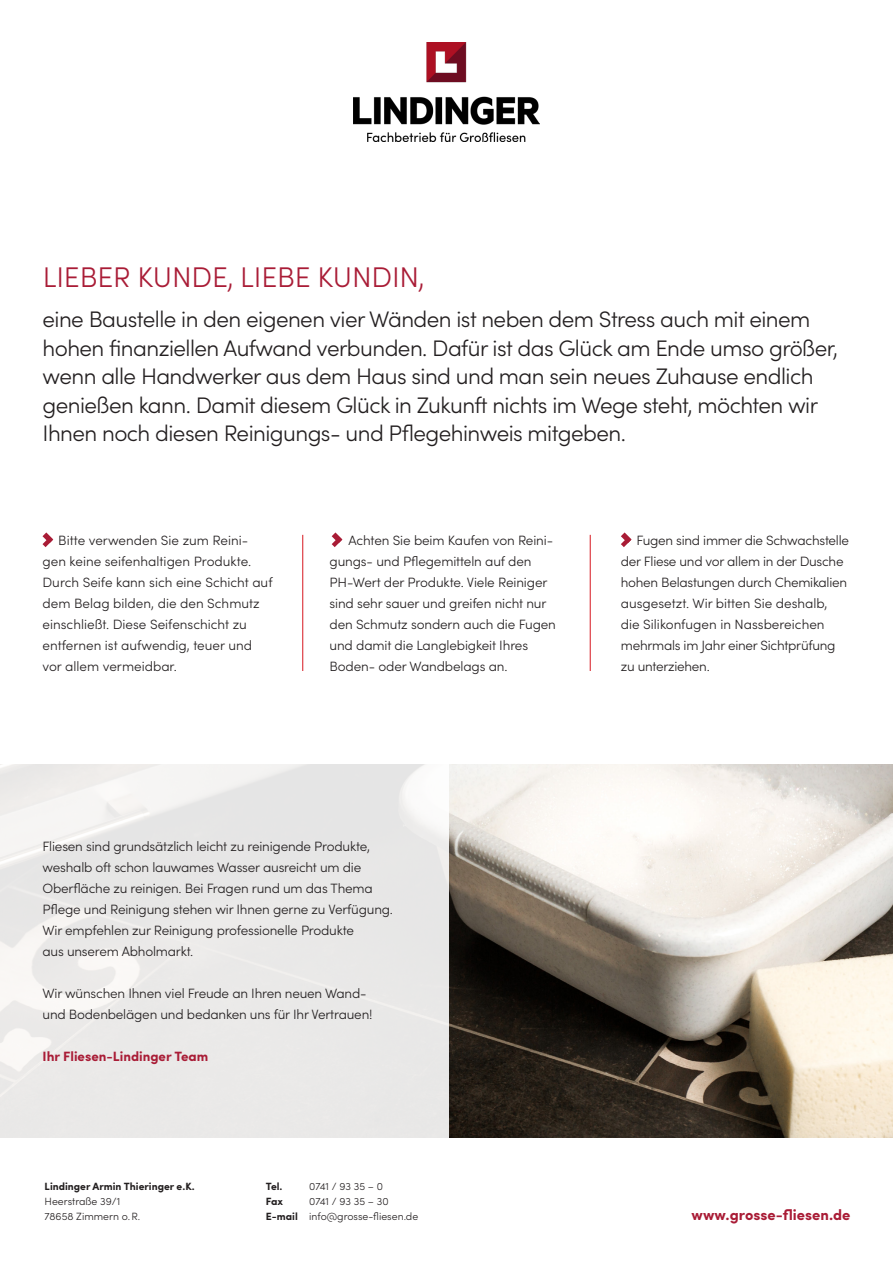
<style>
.page{position:relative;width:893px;height:1263px;background:#fff}
.page>*{position:absolute;margin:0;border:0;box-sizing:border-box;transform-origin:0 0}
.t1{font:300 28.5px "Sofia Pro";letter-spacing:-.005em;color:#a91c36}
.t2{font:300 22.5px/28.5px "Sofia Pro";letter-spacing:-.025em;color:#231f20}
.t3{font:700 15px "Sofia Pro";color:#a91c36}
.t4{font:300 13.5px/21px "Sofia Pro";letter-spacing:-.015em;color:#231f20}
.t5{font:700 13.5px "Sofia Pro";color:#a91c36}
.t6{font:300 10.5px/15px "Sofia Pro";color:#231f20}
.t7{font:700 10.5px "Sofia Pro";color:#231f20}
.s1{font-weight:700}
</style>
<div class="page">
<hr style="left:302px;top:535px;width:1px;height:136px;background:#d7171f">
<hr style="left:590px;top:535px;width:1px;height:136px;background:#d7171f">
<svg style="left:43px;top:532px;width:10px;height:15px"></svg>
<svg style="left:332px;top:532px;width:10px;height:15px"></svg>
<svg style="left:621px;top:532px;width:11px;height:15px"></svg>
<img style="left:353px;top:43px;width:187px;height:98px">
<img style="left:449px;top:764px;width:444px;height:373px">
<svg style="left:0;top:764px;width:449px;height:374px;background:#eae9e8"></svg>
<h1 class="t1" style="left:43px;top:256px;width:384px">LIEBER KUNDE, LIEBE KUNDIN,</h1>
<p class="t2" style="left:43px;top:304px;width:797px">eine Baustelle in den eigenen vier Wänden ist neben dem Stress auch mit einem hohen finanziellen Aufwand verbunden. Dafür ist das Glück am Ende umso größer, wenn alle Handwerker aus dem Haus sind und man sein neues Zuhause endlich genießen kann. Damit diesem Glück in Zukunft nichts im Wege steht, möchten wir Ihnen noch diesen Reinigungs- und Pflegehinweis mitgeben.</p>
<p class="t4" style="left:43px;top:529px;width:232px;text-indent:16px">Bitte verwenden Sie zum Reini&shy;gen keine seifenhaltigen Produkte.<br>Durch Seife kann sich eine Schicht auf dem Belag bilden, die den Schmutz einschließt. Diese Seifenschicht zu entfernen ist aufwendig, teuer und vor allem vermeidbar.</p>
<p class="t4" style="left:330px;top:529px;width:228px;text-indent:19px">Achten Sie beim Kaufen von Reini&shy;gungs- und Pflegemitteln auf den PH-Wert der Produkte. Viele Reiniger sind sehr sauer und greifen nicht nur den Schmutz sondern auch die Fugen und damit die Langlebigkeit Ihres Boden- oder Wandbelags an.</p>
<p class="t4" style="left:621px;top:529px;width:230px;text-indent:16px">Fugen sind immer die Schwachstelle der Fliese und vor allem in der Dusche hohen Belastungen durch Chemikalien ausgesetzt. Wir bitten Sie deshalb, die Silikonfugen in Nassbereichen mehrmals im Jahr einer Sichtprüfung zu unterziehen.</p>
<p class="t4" style="left:43px;top:835px;width:352px">Fliesen sind grundsätzlich leicht zu reinigende Produkte, weshalb oft schon lauwames Wasser ausreicht um die Oberfläche zu reinigen. Bei Fragen rund um das Thema Pflege und Reinigung stehen wir Ihnen gerne zu Verfügung.<br>Wir empfehlen zur Reinigung professionelle Produkte<br>aus unserem Abholmarkt.</p>
<p class="t4" style="left:43px;top:982px;width:331px">Wir wünschen Ihnen viel Freude an Ihren neuen Wand&shy;und Bodenbelägen und bedanken uns für Ihr Vertrauen!</p>
<p class="t5" style="left:43px;top:1046px;width:167px">Ihr Fliesen-Lindinger Team</p>
<p class="t7" style="left:45px;top:1179px;width:152px">Lindinger Armin Thieringer e.K.</p>
<p class="t6" style="left:45px;top:1194px;width:97px">Heerstraße 39/1<br>78658 Zimmern o.R.</p>
<p class="t7" style="left:266px;top:1179px;width:18px">Tel.</p>
<p class="t6" style="left:309px;top:1179px;width:75px">0741 / 93 35 – 0</p>
<p class="t7" style="left:266px;top:1194px;width:19px">Fax</p>
<p class="t6" style="left:266px;top:1194px;width:154px;text-indent:44px">0741 / 93 35 – 30<br><span class="s1">E-mail</span> info@grosse-fliesen.de</p>
<p class="t3" style="left:692px;top:1204px;width:160px">www.grosse-fliesen.de</p>
</div>
